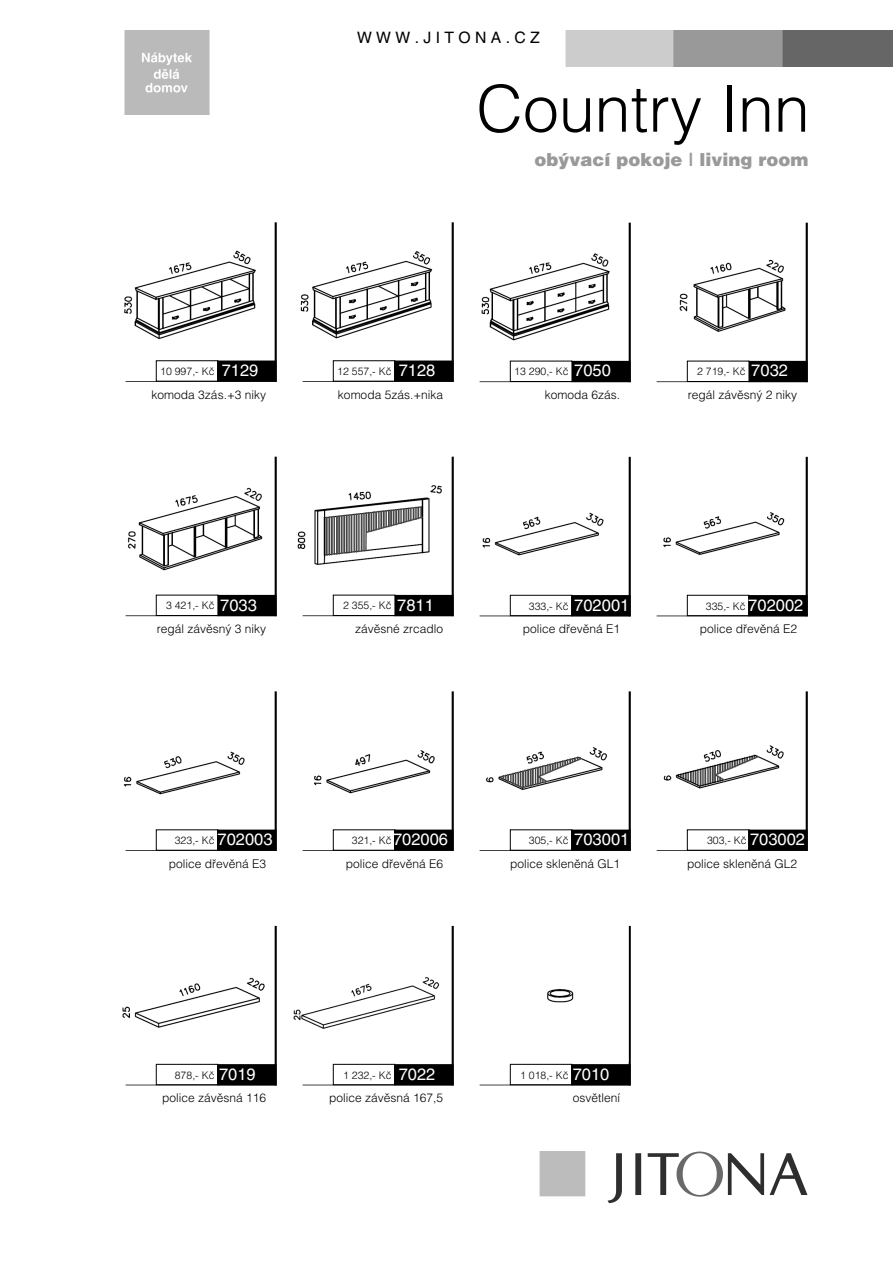
<style>
.page{position:relative;width:893px;height:1263px;background:#fff}
.page>*{position:absolute;margin:0;border:0;box-sizing:border-box;transform-origin:0 0}
.t1{font:300 64.5px "Helvetica CE";color:#000}
.t2{font:900 18px "Helvetica CE";color:#999}
.t3{font:15.75px "Helvetica CE";letter-spacing:.28em;color:#000}
.t4{font:300 12px "Helvetica CE";color:#000}
.t5{font:300 10.5px "Helvetica CE";color:#000}
.s1{font-weight:400;font-size:16.5px;color:#fff}
</style>
<div class="page">
<img style="left:124px;top:30px;width:85px;height:85px">
<img style="left:566px;top:30px;width:327px;height:36px">
<hr style="left:303px;top:381px;width:151px;height:1px;background:#000;border-radius:50%">
<hr style="left:452px;top:222px;width:2px;height:160px;background:#000">
<div style="left:394px;top:360px;width:60px;height:22px;background:#000"></div>
<hr style="left:126px;top:381px;width:151px;height:1px;background:#000;border-radius:50%">
<hr style="left:275px;top:222px;width:2px;height:160px;background:#000">
<div style="left:217px;top:360px;width:60px;height:22px;background:#000"></div>
<hr style="left:480px;top:615px;width:151px;height:1px;background:#000;border-radius:50%">
<hr style="left:629px;top:457px;width:2px;height:159px;background:#000">
<div style="left:571px;top:595px;width:60px;height:21px;background:#000"></div>
<div style="left:510px;top:595px;width:62px;height:21px;border:1px solid #000"></div>
<hr style="left:657px;top:615px;width:151px;height:1px;background:#000;border-radius:50%">
<hr style="left:806px;top:457px;width:2px;height:159px;background:#000">
<div style="left:748px;top:595px;width:60px;height:21px;background:#000"></div>
<div style="left:687px;top:595px;width:62px;height:21px;border:1px solid #000"></div>
<hr style="left:303px;top:850px;width:151px;height:1px;background:#000;border-radius:50%">
<hr style="left:452px;top:691px;width:2px;height:160px;background:#000">
<div style="left:394px;top:829px;width:60px;height:22px;background:#000"></div>
<hr style="left:126px;top:850px;width:151px;height:1px;background:#000;border-radius:50%">
<hr style="left:275px;top:691px;width:2px;height:160px;background:#000">
<div style="left:217px;top:829px;width:60px;height:22px;background:#000"></div>
<hr style="left:480px;top:850px;width:151px;height:1px;background:#000;border-radius:50%">
<hr style="left:629px;top:691px;width:2px;height:160px;background:#000">
<div style="left:571px;top:829px;width:60px;height:22px;background:#000"></div>
<hr style="left:657px;top:850px;width:151px;height:1px;background:#000;border-radius:50%">
<hr style="left:806px;top:691px;width:2px;height:160px;background:#000">
<div style="left:748px;top:829px;width:60px;height:22px;background:#000"></div>
<hr style="left:303px;top:1085px;width:151px;height:1px;background:#000;border-radius:50%">
<hr style="left:452px;top:926px;width:2px;height:159px;background:#000">
<div style="left:394px;top:1064px;width:60px;height:21px;background:#000"></div>
<div style="left:333px;top:1064px;width:62px;height:21px;border:1px solid #000"></div>
<hr style="left:126px;top:1085px;width:151px;height:1px;background:#000;border-radius:50%">
<hr style="left:275px;top:926px;width:2px;height:159px;background:#000">
<div style="left:217px;top:1064px;width:60px;height:21px;background:#000"></div>
<div style="left:156px;top:1064px;width:62px;height:21px;border:1px solid #000"></div>
<hr style="left:480px;top:1085px;width:151px;height:1px;background:#000;border-radius:50%">
<hr style="left:629px;top:926px;width:2px;height:159px;background:#000">
<div style="left:571px;top:1064px;width:60px;height:21px;background:#000"></div>
<div style="left:510px;top:1064px;width:62px;height:21px;border:1px solid #000"></div>
<svg style="left:608px;top:1153px;width:14px;height:50px"></svg>
<div style="left:635px;top:1153px;width:6px;height:42px;background:#2e2e2e"></div>
<svg style="left:770px;top:1153px;width:37px;height:42px"></svg>
<svg style="left:648px;top:1151px;width:116px;height:46px"></svg>
<div style="left:540px;top:1151px;width:45px;height:45px;background:#bcbcbc"></div>
<img style="left:124px;top:250px;width:132px;height:90px">
<img style="left:300px;top:251px;width:133px;height:88px">
<img style="left:482px;top:512px;width:122px;height:44px">
<img style="left:663px;top:512px;width:122px;height:43px">
<img style="left:314px;top:750px;width:121px;height:44px">
<img style="left:123px;top:751px;width:122px;height:44px">
<img style="left:485px;top:747px;width:123px;height:44px">
<img style="left:663px;top:745px;width:121px;height:44px">
<img style="left:293px;top:977px;width:147px;height:52px">
<img style="left:122px;top:977px;width:143px;height:51px">
<img style="left:547px;top:988px;width:27px;height:15px">
<hr style="left:480px;top:381px;width:151px;height:1px;background:#000;border-radius:50%">
<hr style="left:629px;top:223px;width:2px;height:159px;background:#000">
<div style="left:571px;top:361px;width:60px;height:21px;background:#000"></div>
<div style="left:510px;top:361px;width:62px;height:21px;border:1px solid #000"></div>
<img style="left:481px;top:253px;width:129px;height:88px">
<hr style="left:657px;top:381px;width:151px;height:1px;background:#000;border-radius:50%">
<hr style="left:806px;top:223px;width:2px;height:159px;background:#000">
<div style="left:748px;top:361px;width:60px;height:21px;background:#000"></div>
<div style="left:687px;top:361px;width:62px;height:21px;border:1px solid #000"></div>
<img style="left:679px;top:259px;width:107px;height:73px">
<hr style="left:126px;top:615px;width:151px;height:1px;background:#000;border-radius:50%">
<hr style="left:275px;top:457px;width:2px;height:159px;background:#000">
<div style="left:217px;top:595px;width:60px;height:21px;background:#000"></div>
<div style="left:156px;top:595px;width:62px;height:21px;border:1px solid #000"></div>
<img style="left:128px;top:487px;width:135px;height:84px">
<hr style="left:303px;top:615px;width:151px;height:1px;background:#000;border-radius:50%">
<hr style="left:452px;top:457px;width:2px;height:159px;background:#000">
<div style="left:394px;top:595px;width:60px;height:21px;background:#000"></div>
<div style="left:333px;top:595px;width:62px;height:21px;border:1px solid #000"></div>
<img style="left:297px;top:485px;width:145px;height:80px">
<h3 class="t3" style="left:357px;top:29px;width:184px">WWW.JITONA.CZ</h3>
<h1 class="t1" style="left:476px;top:73px;width:335px">Country Inn</h1>
<h2 class="t2" style="left:534px;top:149px;width:276px">obývací pokoje | living room</h2>
<p class="t5" style="left:160px;top:365px;width:100px">10 997,- Kč <span class="s1">7129</span></p>
<p class="t4" style="left:152px;top:388px;width:116px">komoda 3zás.+3 niky</p>
<p class="t5" style="left:337px;top:365px;width:100px">12 557,- Kč <span class="s1">7128</span></p>
<p class="t4" style="left:338px;top:388px;width:107px">komoda 5zás.+nika</p>
<p class="t5" style="left:514px;top:366px;width:98px">13 290,- Kč <span class="s1">7050</span></p>
<p class="t4" style="left:545px;top:388px;width:77px">komoda 6zás.</p>
<p class="t5" style="left:697px;top:366px;width:92px">2 719,- Kč <span class="s1">7032</span></p>
<p class="t4" style="left:688px;top:388px;width:111px">regál závěsný 2 niky</p>
<p class="t5" style="left:166px;top:600px;width:92px">3 421,- Kč <span class="s1">7033</span></p>
<p class="t4" style="left:157px;top:622px;width:111px">regál závěsný 3 niky</p>
<p class="t5" style="left:343px;top:600px;width:92px">2 355,- Kč <span class="s1">7811</span></p>
<p class="t4" style="left:355px;top:622px;width:90px">závěsné zrcadlo</p>
<p class="t5" style="left:529px;top:600px;width:102px">333,- Kč <span class="s1">702001</span></p>
<p class="t4" style="left:523px;top:622px;width:99px">police dřevěná E1</p>
<p class="t5" style="left:706px;top:600px;width:99px">335,- Kč <span class="s1">702002</span></p>
<p class="t4" style="left:700px;top:622px;width:99px">police dřevěná E2</p>
<p class="t5" style="left:175px;top:834px;width:99px">323,- Kč <span class="s1">702003</span></p>
<p class="t4" style="left:169px;top:857px;width:99px">police dřevěná E3</p>
<p class="t5" style="left:352px;top:834px;width:98px">321,- Kč <span class="s1">702006</span></p>
<p class="t4" style="left:346px;top:857px;width:99px">police dřevěná E6</p>
<p class="t5" style="left:529px;top:834px;width:102px">305,- Kč <span class="s1">703001</span></p>
<p class="t4" style="left:510px;top:857px;width:112px">police skleněná GL1</p>
<p class="t5" style="left:707px;top:834px;width:99px">303,- Kč <span class="s1">703002</span></p>
<p class="t4" style="left:687px;top:857px;width:112px">police skleněná GL2</p>
<p class="t5" style="left:175px;top:1069px;width:82px">878,- Kč <span class="s1">7019</span></p>
<p class="t4" style="left:162px;top:1091px;width:106px">police závěsná 116</p>
<p class="t5" style="left:343px;top:1069px;width:94px">1 232,- Kč <span class="s1">7022</span></p>
<p class="t4" style="left:329px;top:1091px;width:116px">police závěsná 167,5</p>
<p class="t5" style="left:520px;top:1069px;width:91px">1 018,- Kč <span class="s1">7010</span></p>
<p class="t4" style="left:573px;top:1091px;width:49px">osvětlení</p>
</div>
